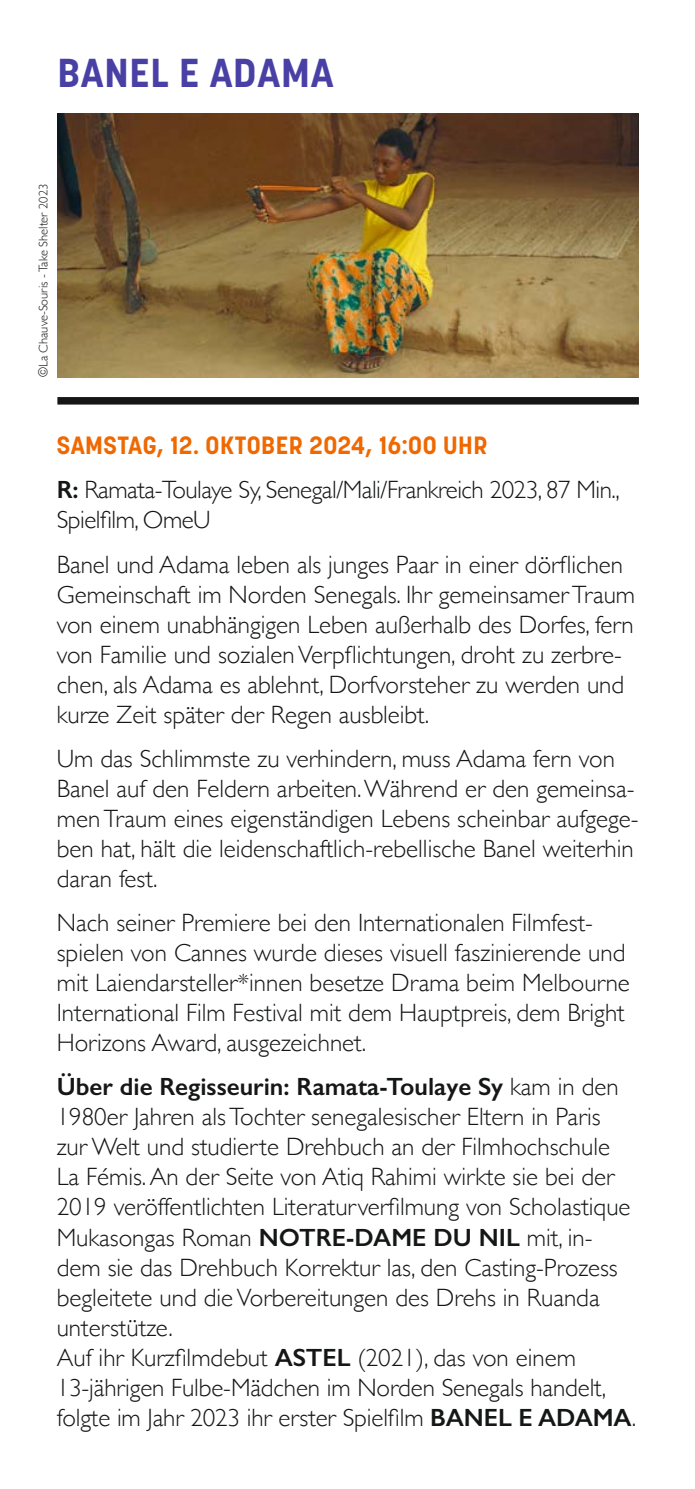
<style>
.page{position:relative;width:695px;height:1489px;background:#fff}
.page>*{position:absolute;margin:0;border:0;box-sizing:border-box;transform-origin:0 0}
.Filmtitel{font:700 40px "Korolev";letter-spacing:.02em;color:#4940a5}
.Fließtext{font:300 25px/30px "Gill Sans";color:#151616}
.Fließtext-2{font:300 25px/30px "Gill Sans";letter-spacing:-.02em;color:#151616}
.Datum_GBST_und_seminbold{font:700 24.75px "Korolev";letter-spacing:.02em;color:#ef6800}
.Marginalie{font:300 12.5px "Gill Sans";color:#151616}
.s1{font-weight:600}
</style>
<div class="page">
<img style="left:57px;top:113px;width:581px;height:264px">
<div style="left:57px;top:397px;width:581px;height:7px;background:#151616"></div>
<p class="Filmtitel" style="left:57px;top:48px;width:277px">BANEL E ADAMA</p>
<p class="Marginalie" style="left:34px;top:377px;width:195px;rotate:-90deg">©La Chauve-Souris - Take Shelter 2023</p>
<p class="Datum_GBST_und_seminbold" style="left:57px;top:430px;width:432px">SAMSTAG, 12. OKTOBER 2024, 16:00 UHR</p>
<p class="Fließtext-2" style="left:57px;top:474px;width:564px"><span class="s1">R:</span> Ramata-Toulaye Sy, Senegal/Mali/Frankreich 2023, 87 Min.,<br>Spielfilm, OmeU</p>
<p class="Fließtext" style="left:57px;top:548px;width:580px">Banel und Adama leben als junges Paar in einer dörflichen Gemeinschaft im Norden Senegals. Ihr gemeinsamer Traum von einem unabhängigen Leben außerhalb des Dorfes, fern von Familie und sozialen Verpflichtungen, droht zu zerbre&shy;chen, als Adama es ablehnt, Dorfvorsteher zu werden und kurze Zeit später der Regen ausbleibt.</p>
<p class="Fließtext" style="left:57px;top:742px;width:583px">Um das Schlimmste zu verhindern, muss Adama fern von Banel auf den Feldern arbeiten. Während er den gemeinsa&shy;men Traum eines eigenständigen Lebens scheinbar aufgege&shy;ben hat, hält die leidenschaftlich-rebellische Banel weiterhin daran fest.</p>
<p class="Fließtext" style="left:57px;top:906px;width:574px">Nach seiner Premiere bei den Internationalen Filmfest&shy;spielen von Cannes wurde dieses visuell faszinierende und mit Laiendarsteller*innen besetze Drama beim Melbourne International Film Festival mit dem Hauptpreis, dem Bright Horizons Award, ausgezeichnet.</p>
<p class="Fließtext" style="left:57px;top:1070px;width:575px"><span class="s1">Über die Regisseurin: Ramata-Toulaye Sy</span> kam in den 1980er Jahren als Tochter senegalesischer Eltern in Paris zur Welt und studierte Drehbuch an der Filmhochschule La Fémis. An der Seite von Atiq Rahimi wirkte sie bei der 2019 veröffentlichten Literaturverfilmung von Scholastique Mukasongas Roman <span class="s1">NOTRE-DAME DU NIL</span> mit, in&shy;dem sie das Drehbuch Korrektur las, den Casting-Prozess begleitete und die Vorbereitungen des Drehs in Ruanda unterstütze.</p>
<p class="Fließtext" style="left:57px;top:1340px;width:580px">Auf ihr Kurzfilmdebut <span class="s1">ASTEL</span> (2021), das von einem<br>13-jährigen Fulbe-Mädchen im Norden Senegals handelt, folgte im Jahr 2023 ihr erster Spielfilm <span class="s1">BANEL E ADAMA</span>.</p>
</div>
